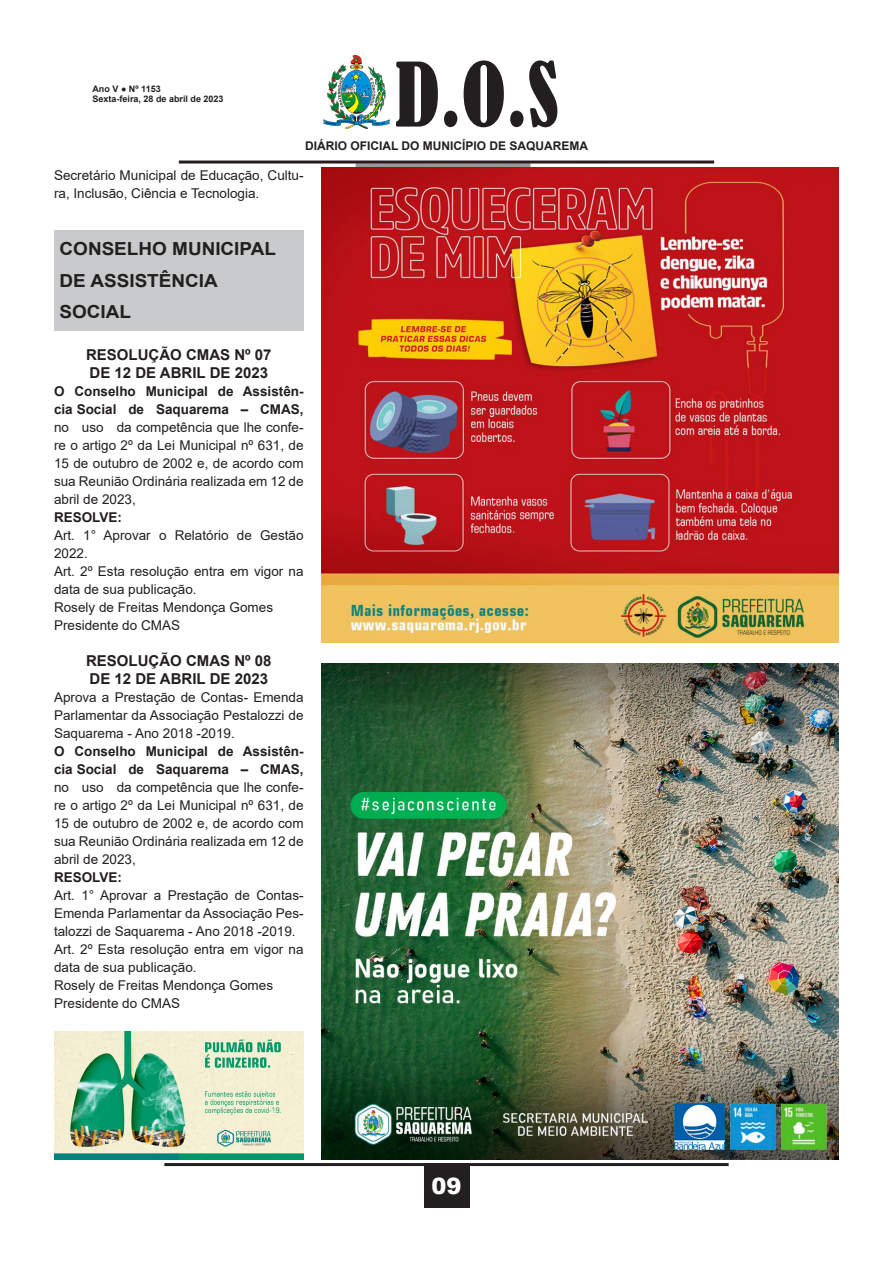
<style>
.page{position:relative;width:893px;height:1263px;background:#fff}
.page>*{position:absolute;margin:0;border:0;box-sizing:border-box;transform-origin:0 0}
.t1{font:condensed 82.5px "Bernard";color:#231f20}
.t2{font:900 22.5px "Arial";color:#fff}
.t3{font:700 18px "Arial";color:#231f20;scale:1.05 1}
.t4{font:700 15px "Arial";color:#231f20}
.t5{font:13.5px/18px "Arial";color:#231f20}
.t6{font:700 13.5px "Arial";color:#231f20}
.t7{font:700 12px "Arial";color:#231f20}
.t8{font:700 9px/10.8px "Arial";color:#231f20}
.s1{font-weight:700}
</style>
<div class="page">
<hr style="left:164px;top:1163px;width:565px;height:3px;background:#231f20">
<div style="left:424px;top:1163px;width:45px;height:45px;background:#231f20"></div>
<img style="left:324px;top:55px;width:65px;height:73px">
<div style="left:356px;top:163px;width:174px;height:5px;background:#97999c"></div>
<hr style="left:179px;top:161px;width:535px;height:3px;background:#231f20">
<div style="left:54px;top:230px;width:250px;height:100px;background:#c9cacc"></div>
<img style="left:322px;top:168px;width:517px;height:474px">
<img style="left:322px;top:664px;width:517px;height:496px">
<img style="left:54px;top:1031px;width:250px;height:129px">
<p class="t8" style="left:92px;top:83px;width:133px">Ano V ● Nº 1153<br>Sexta-feira, 28 de abril de 2023</p>
<h1 class="t1" style="left:395px;top:47px;width:165px">D.O.S</h1>
<p class="t7" style="left:305px;top:137px;width:285px">DIÁRIO OFICIAL DO MUNICÍPIO DE SAQUAREMA</p>
<p class="t5" style="left:54px;top:166px;width:251px">Secretário Municipal de Educação, Cultu&shy;ra, Inclusão, Ciência e Tecnologia.</p>
<p class="t3" style="left:60px;top:236px;width:208px">CONSELHO MUNICIPAL</p>
<p class="t3" style="left:60px;top:268px;width:152px">DE ASSISTÊNCIA</p>
<p class="t3" style="left:60px;top:299px;width:70px">SOCIAL</p>
<p class="t4" style="left:86px;top:344px;width:187px">RESOLUÇÃO CMAS Nº 07</p>
<p class="t4" style="left:90px;top:362px;width:180px">DE 12 DE ABRIL DE 2023</p>
<p class="t5" style="left:54px;top:382px;width:251px;text-align:justify"><span class="s1">O Conselho Municipal de Assistên&shy;cia Social de Saquarema – CMAS, </span>no uso da competência que lhe confe&shy;re o artigo 2º da Lei Municipal nº 631, de 15 de outubro de 2002 e, de acordo com sua Reunião Ordinária realizada em 12 de abril de 2023,</p>
<p class="t6" style="left:54px;top:508px;width:70px">RESOLVE:</p>
<p class="t5" style="left:54px;top:526px;width:251px">Art. 1° Aprovar o Relatório de Gestão<br>2022.</p>
<p class="t5" style="left:54px;top:562px;width:251px">Art. 2º Esta resolução entra em vigor na data de sua publicação.</p>
<p class="t5" style="left:54px;top:598px;width:221px">Rosely de Freitas Mendonça Gomes</p>
<p class="t5" style="left:54px;top:616px;width:128px">Presidente do CMAS</p>
<p class="t4" style="left:86px;top:650px;width:187px">RESOLUÇÃO CMAS Nº 08</p>
<p class="t4" style="left:90px;top:668px;width:180px">DE 12 DE ABRIL DE 2023</p>
<p class="t5" style="left:54px;top:688px;width:251px;text-align:justify">Aprova a Prestação de Contas- Emenda Parlamentar da Associação Pestalozzi de Saquarema - Ano 2018 -2019.</p>
<p class="t5" style="left:54px;top:742px;width:251px;text-align:justify"><span class="s1">O Conselho Municipal de Assistên&shy;cia Social de Saquarema – CMAS, </span>no uso da competência que lhe confe&shy;re o artigo 2º da Lei Municipal nº 631, de 15 de outubro de 2002 e, de acordo com sua Reunião Ordinária realizada em 12 de abril de 2023,</p>
<p class="t6" style="left:54px;top:868px;width:70px">RESOLVE:</p>
<p class="t5" style="left:54px;top:886px;width:251px;text-align:justify">Art. 1° Aprovar a Prestação de Contas-Emenda Parlamentar da Associação Pes&shy;talozzi de Saquarema - Ano 2018 -2019.</p>
<p class="t5" style="left:54px;top:940px;width:251px">Art. 2º Esta resolução entra em vigor na data de sua publicação.</p>
<p class="t5" style="left:54px;top:976px;width:221px">Rosely de Freitas Mendonça Gomes</p>
<p class="t5" style="left:54px;top:994px;width:128px">Presidente do CMAS</p>
<h2 class="t2" style="left:431px;top:1170px;width:32px">09</h2>
</div>
